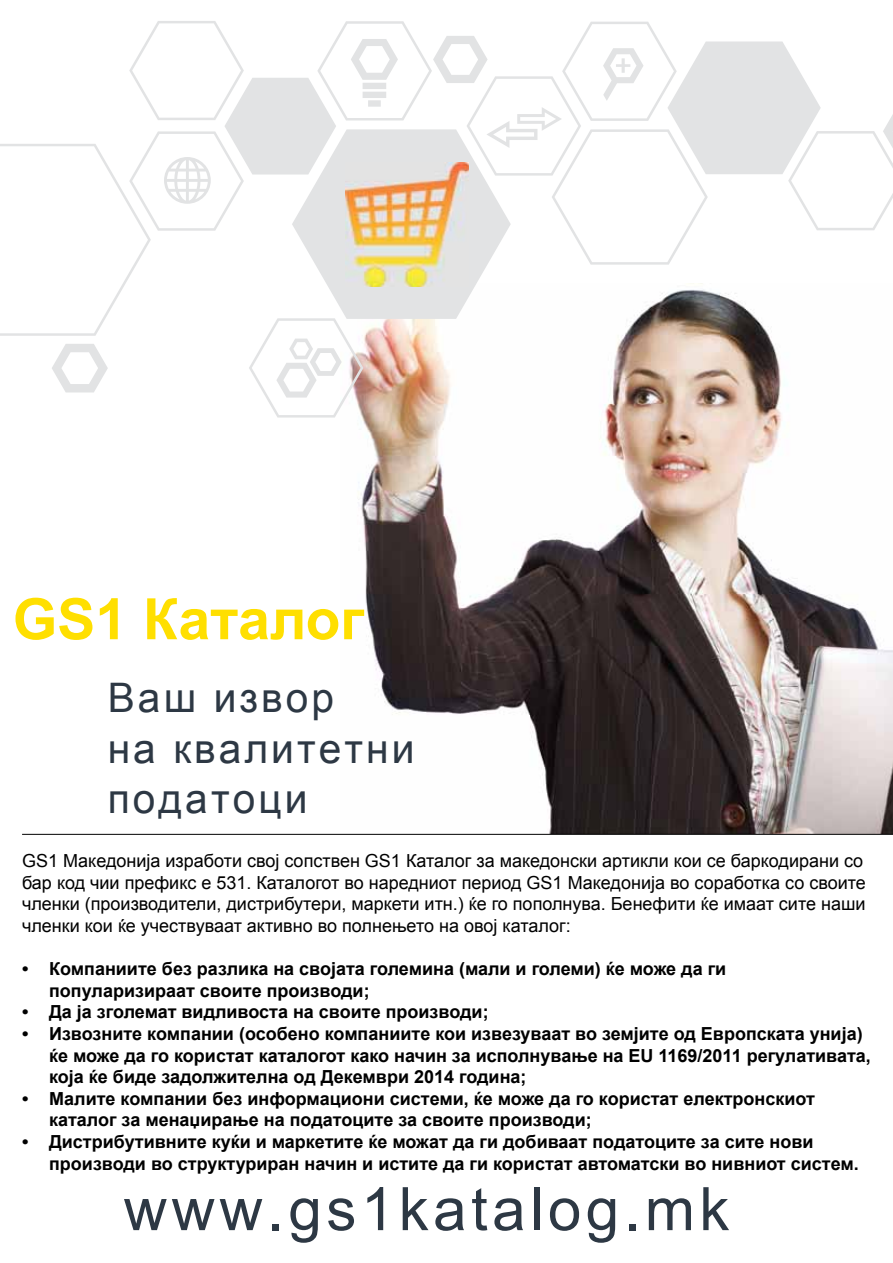
<style>
.page{position:relative;width:893px;height:1263px;background:#fff}
.page>*{position:absolute;margin:0;border:0;box-sizing:border-box;transform-origin:0 0}
.t1{font:60px "Arial";letter-spacing:.075em;color:#2d3844}
.t2{font:700 57.15px "Arial";color:#ffdf00}
.t3{font:40.65px/50.8px "Arial";letter-spacing:.075em;color:#2d3844}
.t4{font:700 18px/21.6px "Arial";color:#000}
.t5{font:18px/21.6px "Arial";color:#000}
</style>
<div class="page">
<img style="left:340px;top:418px;width:553px;height:416px">
<hr style="left:22px;top:834px;width:871px;height:1px;background:#000">
<svg style="left:0;top:21px;width:893px;height:397px"></svg>
<img style="left:346px;top:163px;width:123px;height:124px">
<h2 class="t2" style="left:13px;top:581px;width:353px">GS1 Каталог</h2>
<h3 class="t3" style="left:108px;top:672px;width:308px">Ваш извор<br>на квалитетни податоци</h3>
<p class="t5" style="left:22px;top:850px;width:845px">GS1 Македонија изработи свој сопствен GS1 Каталог за македонски артикли кои се баркодирани со бар код чии префикс е 531. Каталогот во наредниот период GS1 Македонија во соработка со своите членки (производители, дистрибутери, маркети итн.) ќе го пополнува. Бенефити ќе имаат сите наши членки кои ќе учествуваат активно во полнењето на овој каталог:</p>
<p class="t4" style="left:49px;top:958px;width:679px;text-indent:-27px">• Компаниите без разлика на својата големина (мали и големи) ќе може да ги популаризираат своите производи;</p>
<p class="t4" style="left:22px;top:1002px;width:468px">• Да ја зголемат видливоста на своите производи;</p>
<p class="t4" style="left:49px;top:1023px;width:823px;text-indent:-27px">• Извозните компании (особено компаниите кои извезуваат во земјите од Европската унија) ќе може да го користат каталогот како начин за исполнување на EU 1169/2011 регулативата, која ќе биде задолжителна од Декември 2014 година;</p>
<p class="t4" style="left:49px;top:1088px;width:767px;text-indent:-27px">• Малите компании без информациони системи, ќе може да го користат електронскиот каталог за менаџирање на податоците за своите производи;</p>
<p class="t4" style="left:49px;top:1131px;width:811px;text-indent:-27px">• Дистрибутивните куќи и маркетите ќе можат да ги добиваат податоците за сите нови производи во структуриран начин и истите да ги користат автоматски во нивниот систем.</p>
<h1 class="t1" style="left:124px;top:1170px;width:607px">www.gs1katalog.mk</h1>
</div>
